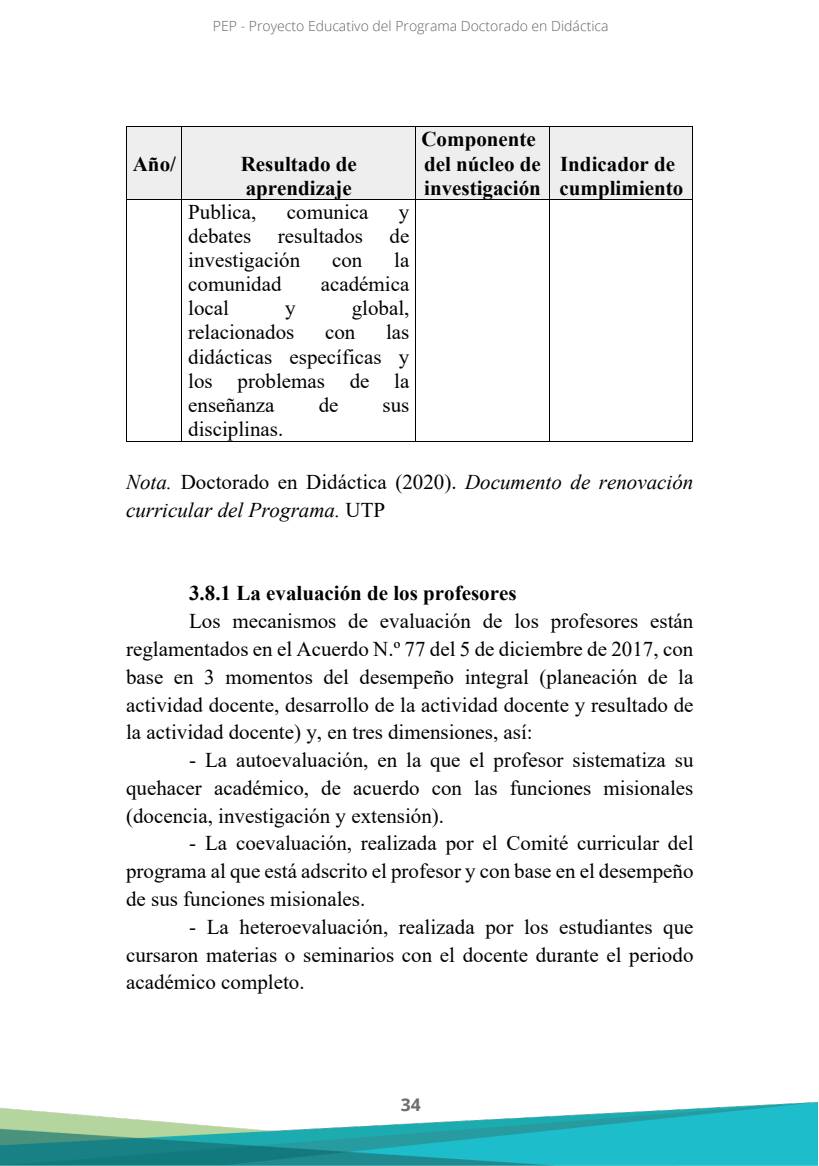
<style>
.page{position:relative;width:819px;height:1166px;background:#fff}
.page>*{position:absolute;margin:0;border:0;box-sizing:border-box;transform-origin:0 0}
.t1{font:21px/27.8px "Times New Roman";color:#000001;text-align:justify}
.t2{font:700 21px/24px "Times New Roman";color:#000001}
.t3{font:italic 21px/27.7px "Times New Roman";color:#000001}
.t4{font:700 17.5px "Open Sans";color:#6c6d70}
.t5{font:300 14px "Open Sans";color:#636366}
.s1{font-style:normal}
</style>
<div class="page">
<img style="left:0;top:1103px;width:817px;height:63px">
<div style="left:127px;top:127px;width:54px;height:73px;background:#edeeed"></div>
<div style="left:182px;top:127px;width:233px;height:73px;background:#edeeed"></div>
<div style="left:415px;top:127px;width:134px;height:73px;background:#edeeed"></div>
<div style="left:549px;top:127px;width:143px;height:73px;background:#edeeed"></div>
<hr style="left:127px;top:126px;width:54px;height:1px;background:#000001">
<hr style="left:182px;top:126px;width:233px;height:1px;background:#000001">
<hr style="left:416px;top:126px;width:133px;height:1px;background:#000001">
<hr style="left:550px;top:126px;width:142px;height:1px;background:#000001">
<hr style="left:126px;top:127px;width:1px;height:73px;background:#000001">
<hr style="left:181px;top:127px;width:1px;height:73px;background:#000001">
<hr style="left:415px;top:127px;width:1px;height:73px;background:#000001">
<hr style="left:549px;top:127px;width:1px;height:73px;background:#000001">
<hr style="left:692px;top:127px;width:1px;height:73px;background:#000001">
<hr style="left:127px;top:200px;width:54px;height:1px;background:#000001">
<hr style="left:182px;top:200px;width:233px;height:1px;background:#000001">
<hr style="left:416px;top:200px;width:133px;height:1px;background:#000001">
<hr style="left:550px;top:200px;width:142px;height:1px;background:#000001">
<hr style="left:126px;top:200px;width:1px;height:241px;background:#000001">
<hr style="left:127px;top:441px;width:54px;height:1px;background:#000001">
<hr style="left:181px;top:200px;width:1px;height:241px;background:#000001">
<hr style="left:182px;top:441px;width:233px;height:1px;background:#000001">
<hr style="left:415px;top:200px;width:1px;height:241px;background:#000001">
<hr style="left:416px;top:441px;width:133px;height:1px;background:#000001">
<hr style="left:549px;top:200px;width:1px;height:241px;background:#000001">
<hr style="left:550px;top:441px;width:142px;height:1px;background:#000001">
<hr style="left:692px;top:200px;width:1px;height:241px;background:#000001">
<p class="t5" style="left:213px;top:16px;width:397px">PEP - Proyecto Educativo del Programa Doctorado en Didáctica</p>
<p class="t2" style="left:133px;top:151px;width:45px">Año/</p>
<p class="t2" style="left:241px;top:151px;width:118px">Resultado de aprendizaje</p>
<p class="t1" style="left:188px;top:197px;width:70px">Publica,</p>
<p class="t1" style="left:287px;top:197px;width:83px">comunica</p>
<p class="t1" style="left:399px;top:197px;width:12px">y</p>
<p class="t1" style="left:188px;top:221px;width:64px">debates</p>
<p class="t1" style="left:278px;top:221px;width:87px">resultados</p>
<p class="t1" style="left:389px;top:221px;width:21px">de</p>
<p class="t1" style="left:188px;top:246px;width:113px">investigación</p>
<p class="t1" style="left:332px;top:246px;width:32px">con</p>
<p class="t1" style="left:394px;top:246px;width:17px">la</p>
<p class="t1" style="left:188px;top:269px;width:95px">comunidad</p>
<p class="t1" style="left:321px;top:269px;width:90px">académica</p>
<p class="t1" style="left:188px;top:294px;width:42px">local</p>
<p class="t1" style="left:285px;top:294px;width:12px">y</p>
<p class="t1" style="left:351px;top:294px;width:59px">global,</p>
<p class="t1" style="left:188px;top:318px;width:108px">relacionados</p>
<p class="t1" style="left:325px;top:318px;width:32px">con</p>
<p class="t1" style="left:188px;top:320px;width:223px;line-height:24.2px;text-indent:198px">las didácticas específicas y los problemas de la enseñanza</p>
<p class="t1" style="left:318px;top:390px;width:21px">de</p>
<p class="t1" style="left:382px;top:390px;width:28px">sus</p>
<p class="t1" style="left:188px;top:414px;width:97px">disciplinas.</p>
<p class="t2" style="left:421px;top:126px;width:121px">Componente del núcleo de investigación</p>
<p class="t2" style="left:559px;top:151px;width:125px">Indicador de cumplimiento</p>
<p class="t3" style="left:126px;top:468px;width:569px">Nota. <span class="s1">Doctorado en Didáctica (2020).</span> Documento de renovación curricular del Programa. <span class="s1">UTP</span></p>
<p class="t2" style="left:189px;top:581px;width:329px">3.8.1 La evaluación de los profesores</p>
<p class="t1" style="left:126px;top:606px;width:569px;text-indent:63px">Los mecanismos de evaluación de los profesores están reglamentados en el Acuerdo N.º 77 del 5 de diciembre de 2017, con base en 3 momentos del desempeño integral (planeación de la actividad docente, desarrollo de la actividad docente y resultado de la actividad docente) y, en tres dimensiones, así:</p>
<p class="t1" style="left:126px;top:745px;width:569px;text-indent:63px">- La autoevaluación, en la que el profesor sistematiza su quehacer académico, de acuerdo con las funciones misionales (docencia, investigación y extensión).</p>
<p class="t1" style="left:126px;top:828px;width:569px;text-indent:63px">- La coevaluación, realizada por el Comité curricular del programa al que está adscrito el profesor y con base en el desempeño de sus funciones misionales.</p>
<p class="t1" style="left:126px;top:912px;width:569px;text-indent:63px">- La heteroevaluación, realizada por los estudiantes que cursaron materias o seminarios con el docente durante el periodo académico completo.</p>
<p class="t4" style="left:401px;top:1092px;width:21px">34</p>
</div>
